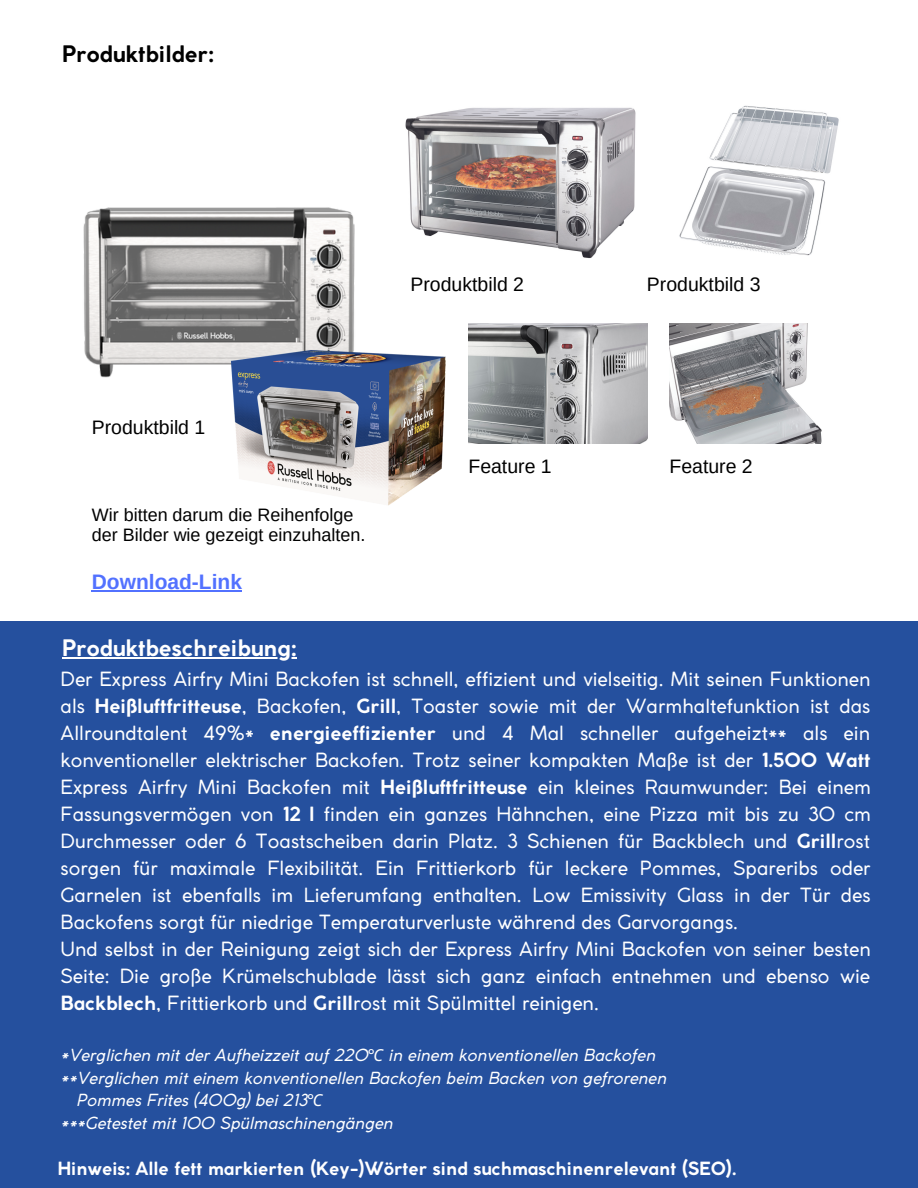
<style>
.page{position:relative;width:918px;height:1188px;background:#fff}
.page>*{position:absolute;margin:0;border:0;box-sizing:border-box;transform-origin:0 0}
.t1{font:700 22.5px "Coco Gothic";color:#fff}
.t2{font:700 22.5px "Coco Gothic";color:#000}
.t3{font:700 21px "Arimo";color:#5271ff}
.t4{font:19.5px "Arimo";color:#000}
.t5{font:19.35px/27px "Coco Gothic";color:#fff;text-align:justify}
.t6{font:700 18px "Coco Gothic";color:#fff}
.t7{font:18px/19.2px "Arimo";color:#000}
.t8{font:italic 16.5px "Coco Gothic";color:#fff}
.s1{font-weight:700}
.s2{font-family:"Noto Sans"}
</style>
<div class="page">
<div style="left:0;top:621px;width:918px;height:567px;background:#25509e"></div>
<img style="left:83px;top:207px;width:272px;height:171px">
<img style="left:232px;top:350px;width:214px;height:156px">
<img style="left:405px;top:105px;width:434px;height:154px">
<img style="left:468px;top:324px;width:179px;height:119px">
<img style="left:669px;top:324px;width:153px;height:119px">
<hr style="left:62px;top:657px;width:234px;height:1px;background:#fff">
<hr style="left:92px;top:590px;width:150px;height:2px;background:#5271ff">
<p class="t2" style="left:62px;top:46px;width:153px">Produktbilder:</p>
<p class="t4" style="left:410px;top:274px;width:115px">Produktbild 2</p>
<p class="t4" style="left:647px;top:274px;width:115px">Produktbild 3</p>
<p class="t4" style="left:92px;top:416px;width:115px">Produktbild 1</p>
<p class="t7" style="left:92px;top:506px;width:275px">Wir bitten darum die Reihenfolge der Bilder wie gezeigt einzuhalten.</p>
<p class="t3" style="left:92px;top:570px;width:152px">Download-Link</p>
<p class="t1" style="left:62px;top:639px;width:236px">Produktbeschreibung:</p>
<p class="t4" style="left:468px;top:455px;width:85px">Feature 1</p>
<p class="t4" style="left:669px;top:455px;width:85px">Feature 2</p>
<p class="t5" style="left:61px;top:667px;width:812px">Der Express Airfry Mini Backofen ist schnell, effizient und vielseitig. Mit seinen Funktionen als <span class="s1">Heißluftfritteuse</span>, Backofen, <span class="s1">Grill</span>, Toaster sowie mit der Warmhaltefunktion ist das Allroundtalent 49%* <span class="s1">energieeffizienter</span> und 4 Mal schneller aufgeheizt** als ein konventioneller elektrischer Backofen. Trotz seiner kompakten Maße ist der <span class="s1">1.500 Watt </span>Express Airfry Mini Backofen mit <span class="s1">Heißluftfritteuse</span> ein kleines Raumwunder: Bei einem Fassungsvermögen von <span class="s1">12 l</span> finden ein ganzes Hähnchen, eine Pizza mit bis zu 30 cm Durchmesser oder 6 Toastscheiben darin Platz. 3 Schienen für Backblech und <span class="s1">Grill</span>rost sorgen für maximale Flexibilität. Ein Frittierkorb für leckere Pommes, Spareribs oder Garnelen ist ebenfalls im Lieferumfang enthalten. Low Emissivity Glass in der Tür des Backofens sorgt für niedrige Temperaturverluste während des Garvorgangs.</p>
<p class="t5" style="left:61px;top:937px;width:812px">Und selbst in der Reinigung zeigt sich der Express Airfry Mini Backofen von seiner besten Seite: Die große Krümelschublade lässt sich ganz einfach entnehmen und ebenso wie <span class="s1">Backblech</span>, Frittierkorb und <span class="s1">Grill</span>rost mit Spülmittel reinigen.</p>
<p class="t8" style="left:61px;top:1049px;width:596px">*Verglichen mit der Aufheizzeit auf 220<span class="s2">℃</span> in einem konventionellen Backofen</p>
<p class="t8" style="left:61px;top:1072px;width:607px">**Verglichen mit einem konventionellen Backofen beim Backen von gefrorenen</p>
<p class="t8" style="left:76px;top:1094px;width:248px">Pommes Frites (400g) bei 213<span class="s2">℃</span></p>
<p class="t8" style="left:61px;top:1117px;width:334px">***Getestet mit 100 Spülmaschinengängen</p>
<p class="t6" style="left:57px;top:1161px;width:681px">Hinweis: Alle fett markierten (Key-)Wörter sind suchmaschinenrelevant (SEO).</p>
</div>
